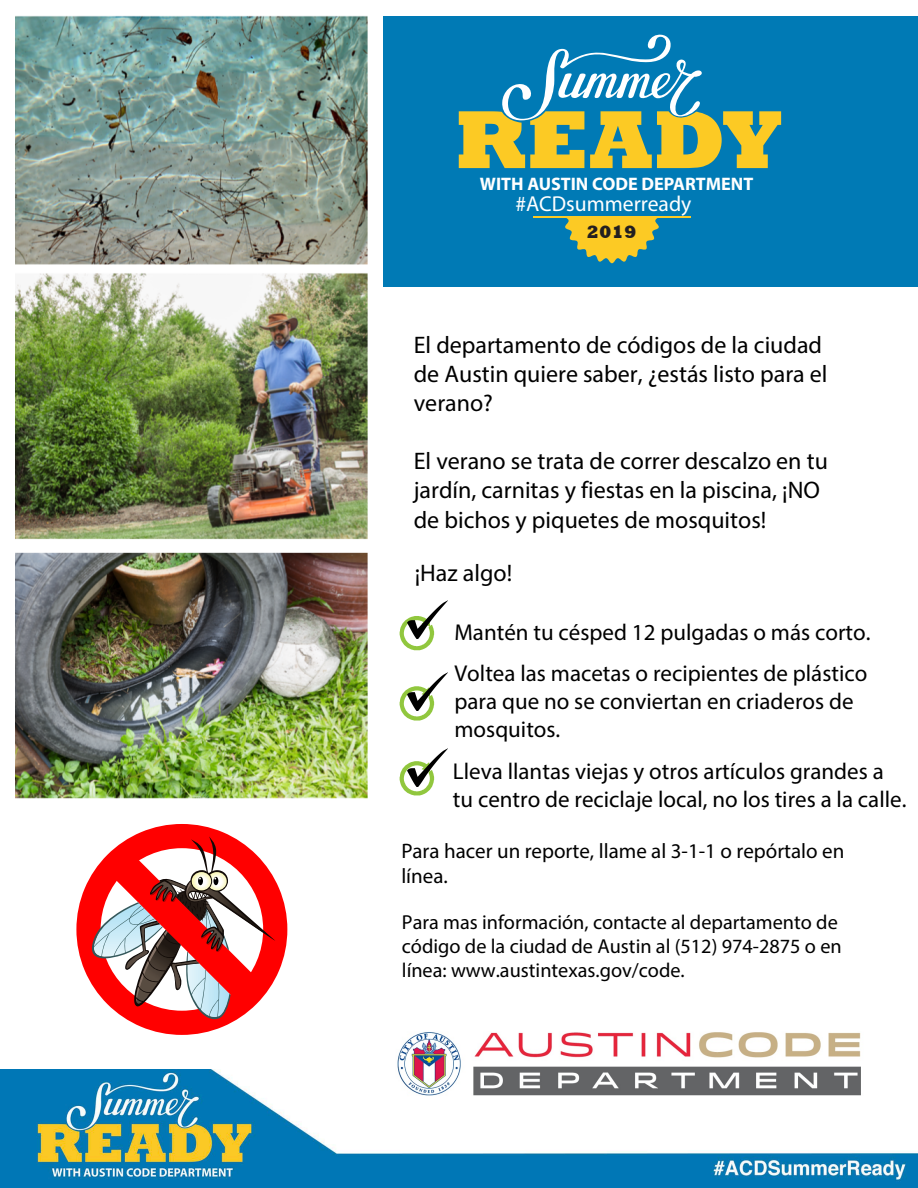
<style>
.page{position:relative;width:918px;height:1188px;background:#fff}
.page>*{position:absolute;margin:0;border:0;box-sizing:border-box;transform-origin:0 0}
.t1{font:24px/29.1px "Myriad Pro";color:#000}
.t2{font:22.95px/27.6px "Myriad Pro";color:#000}
.t3{font:21.6px "Myriad Pro";color:#fff}
.t4{font:21px/25.2px "Myriad Pro";color:#000}
.t5{font:20.25px/24.3px "Myriad Pro";color:#000}
.t6{font:700 18.15px "Myriad Pro";color:#fff}
.t7{font:800 18.15px "Rockwell";color:#231f20}
.s1{font-style:inherit}
</style>
<div class="page">
<svg style="left:76px;top:824px;width:211px;height:211px"></svg>
<svg style="left:90px;top:837px;width:185px;height:183px"></svg>
<div style="left:384px;top:17px;width:534px;height:270px;background:#007ab5"></div>
<svg style="left:565px;top:218px;width:94px;height:45px"></svg>
<hr style="left:533px;top:217px;width:158px;height:1px;background:#fcca24">
<svg style="left:459px;top:34px;width:322px;height:134px"></svg>
<svg style="left:400px;top:619px;width:34px;height:31px"></svg>
<svg style="left:400px;top:689px;width:33px;height:32px"></svg>
<svg style="left:400px;top:764px;width:32px;height:31px"></svg>
<img style="left:407px;top:601px;width:40px;height:37px">
<img style="left:407px;top:673px;width:40px;height:38px">
<img style="left:407px;top:749px;width:40px;height:38px">
<img style="left:15px;top:15px;width:353px;height:783px">
<img style="left:0;top:1070px;width:918px;height:118px">
<img style="left:338px;top:1032px;width:580px;height:86px">
<p class="t6" style="left:480px;top:172px;width:275px">WITH AUSTIN CODE DEPARTMENT</p>
<p class="t3" style="left:515px;top:190px;width:178px">#ACDsummerready</p>
<p class="t7" style="left:587px;top:222px;width:51px">201<span class="s1">9</span></p>
<p class="t1" style="left:414px;top:330px;width:415px">El departamento de códigos de la ciudad de Austin quiere saber, ¿estás listo para el verano?</p>
<p class="t1" style="left:414px;top:446px;width:416px;line-height:29.5px">El verano se trata de correr descalzo en tu jardín, carnitas y fiestas en la piscina, ¡NO de bichos y piquetes de mosquitos!</p>
<p class="t1" style="left:415px;top:558px;width:99px">¡Haz algo!</p>
<p class="t2" style="left:454px;top:611px;width:418px;line-height:41.8px">Mantén tu césped 12 pulgadas o más corto.<br>Voltea las macetas o recipientes de plástico</p>
<p class="t2" style="left:454px;top:687px;width:401px">para que no se conviertan en criaderos de mosquitos.</p>
<p class="t2" style="left:453px;top:757px;width:455px">Lleva llantas viejas y otros artículos grandes a tu centro de reciclaje local, no los tires a la calle.</p>
<p class="t4" style="left:401px;top:838px;width:445px">Para hacer un reporte, llame al 3-1-1 o repórtalo en línea.</p>
<p class="t5" style="left:402px;top:910px;width:441px">Para mas información, contacte al departamento de código de la ciudad de Austin al (512) 974-2875 o en línea: www.austintexas.gov/code.</p>
</div>
